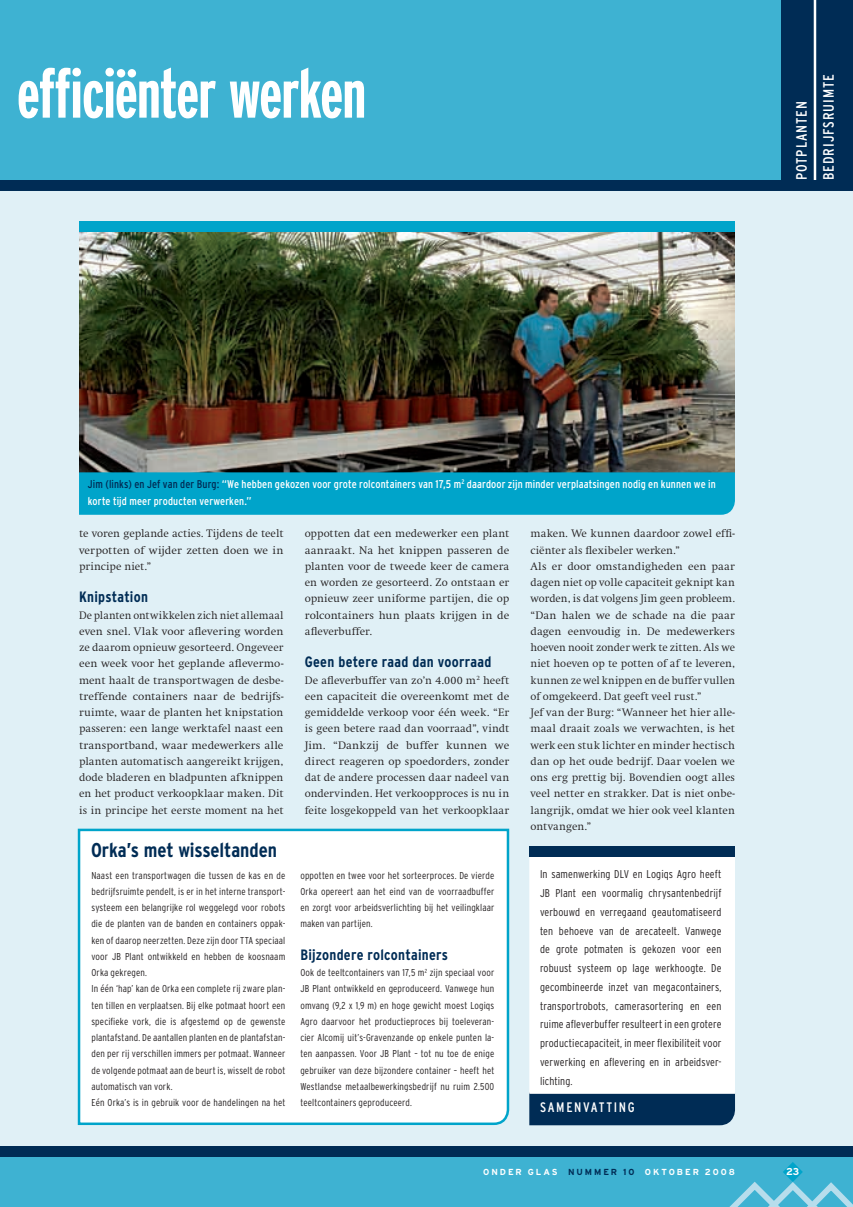
<style>
.page{position:relative;width:853px;height:1207px;background:#fff}
.page>*{position:absolute;margin:0;border:0;box-sizing:border-box;transform-origin:0 0}
.t1{font:700 extra-condensed 68.75px "Interstate";letter-spacing:-.015em;color:#fff}
.t2{font:700 condensed 20px "Interstate";letter-spacing:-.005em;color:#002c55}
.t3{font:700 condensed 15px "Interstate";letter-spacing:.02em;color:#002c55}
.t4{font:condensed 15px/27.1px "Interstate";letter-spacing:.06em;color:#fff}
.t5{font:condensed 13.75px "Interstate";color:#fff}
.t6{font:300 11.25px/16.2px "Swift";letter-spacing:.005em;color:#231f20;text-align:justify}
.t7{font:300 condensed 11.25px/18.8px "Interstate";letter-spacing:.005em;color:#231f20;text-align:justify}
.t8{font:condensed 11.25px/17.5px "Interstate";letter-spacing:.01em;color:#fff}
.t9{font:300 condensed 10px/16.2px "Interstate";letter-spacing:.01em;color:#231f20;text-align:justify}
.t10{font:700 10px "Interstate";color:#fff}
.t11{font:700 8.75px "Interstate";letter-spacing:.22em;color:#fff}
.s1{color:#002c55}
</style>
<div class="page">
<div style="left:0;top:0;width:852px;height:1207px;background:#e0f0f6"></div>
<div style="left:0;top:1146px;width:852px;height:61px;background:#3eb2d2"></div>
<div style="left:0;top:0;width:852px;height:184px;background:#3eb2d2"></div>
<div style="left:0;top:180px;width:852px;height:11px;background:#002c55"></div>
<div style="left:0;top:1146px;width:852px;height:10px;background:#002c55"></div>
<div style="left:781px;top:0;width:71px;height:191px;background:#002c55"></div>
<hr style="left:813px;top:0;width:3px;height:180px;background:#fff">
<div style="left:77px;top:828px;width:433px;height:298px;background:#fff"></div>
<img style="left:79px;top:232px;width:655px;height:240px">
<div style="left:79px;top:221px;width:655px;height:11px;background:#00a4ca"></div>
<div style="left:79px;top:472px;width:655px;height:43px;background:#00a4ca"></div>
<div style="left:529px;top:1094px;width:206px;height:32px;background:#002c55"></div>
<div style="left:529px;top:854px;width:206px;height:240px;background:#fff;border:2px solid #fff"></div>
<div style="left:529px;top:846px;width:206px;height:11px;background:#002c55"></div>
<svg style="left:729px;top:1162px;width:124px;height:45px"></svg>
<h1 class="t1" style="left:17px;top:56px;width:351px">efficiënter werken</h1>
<h3 class="t4" style="left:787px;top:180px;width:107px;rotate:-90deg">POTPLANTEN<br>BEDRIJFSRUIMTE</h3>
<p class="t8" style="left:88px;top:475px;width:629px"><span class="s1">Jim (links) en Jef van der Burg:</span> “We hebben gekozen voor grote rolcontainers van 17,5 m<sup>2</sup> daardoor zijn minder verplaatsingen nodig en kunnen we in korte tijd meer producten verwerken.”</p>
<p class="t6" style="left:79px;top:526px;width:206px">te voren geplande acties. Tijdens de teelt verpotten of wijder zetten doen we in principe niet.”</p>
<h3 class="t3" style="left:79px;top:589px;width:70px">Knipstation</h3>
<p class="t6" style="left:79px;top:607px;width:206px">De planten ontwikkelen zich niet allemaal even snel. Vlak voor aflevering worden ze daarom opnieuw gesorteerd. Ongeveer een week voor het geplande aflevermo&shy;ment haalt de transportwagen de desbe&shy;treffende containers naar de bedrijfs&shy;ruimte, waar de planten het knipstation passeren: een lange werktafel naast een transportband, waar medewerkers alle planten automatisch aangereikt krijgen, dode bladeren en bladpunten afknippen en het product verkoopklaar maken. Dit is in principe het eerste moment na het</p>
<p class="t6" style="left:305px;top:526px;width:206px">oppotten dat een medewerker een plant aanraakt. Na het knippen passeren de planten voor de tweede keer de camera en worden ze gesorteerd. Zo ontstaan er opnieuw zeer uniforme partijen, die op rolcontainers hun plaats krijgen in de afleverbuffer.</p>
<h3 class="t3" style="left:305px;top:654px;width:188px">Geen betere raad dan voorraad</h3>
<p class="t6" style="left:305px;top:672px;width:206px">De afleverbuffer van zo’n 4.000 m<sup>2</sup> heeft een capaciteit die overeenkomt met de gemiddelde verkoop voor één week. “Er is geen betere raad dan voorraad”, vindt Jim. “Dankzij de buffer kunnen we direct reageren op spoedorders, zonder dat de andere processen daar nadeel van ondervinden. Het verkoopproces is nu in feite losgekoppeld van het verkoopklaar</p>
<h2 class="t2" style="left:91px;top:838px;width:187px">Orka’s met wisseltanden</h2>
<p class="t9" style="left:91px;top:867px;width:195px;text-align:left">Naast een transportwagen die tussen de kas en de bedrijfsruimte pendelt, is er in het interne transport&shy;systeem een belangrijke rol weggelegd voor robots die de planten van de banden en containers oppak&shy;ken of daarop neerzetten. Deze zijn door TTA speciaal voor JB Plant ontwikkeld en hebben de koosnaam Orka gekregen.<br>In één ‘hap’ kan de Orka een complete rij zware plan&shy;ten tillen en verplaatsen. Bij elke potmaat hoort een specifieke vork, die is afgestemd op de gewenste plantafstand. De aantallen planten en de plantafstan&shy;den per rij verschillen immers per potmaat. Wanneer de volgende potmaat aan de beurt is, wisselt de robot automatisch van vork.<br>Eén Orka’s is in gebruik voor de handelingen na het</p>
<p class="t9" style="left:300px;top:867px;width:195px">oppotten en twee voor het sorteerproces. De vierde Orka opereert aan het eind van de voorraadbuffer en zorgt voor arbeidsverlichting bij het veilingklaar maken van partijen.</p>
<h3 class="t3" style="left:300px;top:946px;width:149px">Bijzondere rolcontainers</h3>
<p class="t9" style="left:300px;top:964px;width:195px">Ook de teeltcontainers van 17,5 m<sup>2</sup> zijn speciaal voor JB Plant ontwikkeld en geproduceerd. Vanwege hun omvang (9,2 x 1,9 m) en hoge gewicht moest Logiqs Agro daarvoor het productieproces bij toeleveran&shy;cier Alcomij uit’s-Gravenzande op enkele punten la&shy;ten aanpassen. Voor JB Plant – tot nu toe de enige gebruiker van deze bijzondere container – heeft het Westlandse metaalbewerkingsbedrijf nu ruim 2.500 teeltcontainers geproduceerd.</p>
<p class="t6" style="left:530px;top:526px;width:206px;text-align:left">maken. We kunnen daardoor zowel effi&shy;ciënter als flexibeler werken.”<br>Als er door omstandigheden een paar dagen niet op volle capaciteit geknipt kan worden, is dat volgens Jim geen probleem. “Dan halen we de schade na die paar dagen eenvoudig in. De medewerkers hoeven nooit zonder werk te zitten. Als we niet hoeven op te potten of af te leveren, kunnen ze wel knippen en de buffer vullen of omgekeerd. Dat geeft veel rust.”<br>Jef van der Burg: “Wanneer het hier alle&shy;maal draait zoals we verwachten, is het werk een stuk lichter en minder hectisch dan op het oude bedrijf. Daar voelen we ons erg prettig bij. Bovendien oogt alles veel netter en strakker. Dat is niet onbe&shy;langrijk, omdat we hier ook veel klanten ontvangen.”</p>
<p class="t7" style="left:540px;top:865px;width:183px">In samenwerking DLV en Logiqs Agro heeft JB Plant een voormalig chrysantenbedrijf verbouwd en verregaand geautomatiseerd ten behoeve van de arecateelt. Vanwege de grote potmaten is gekozen voor een robuust systeem op lage werkhoogte. De gecombineerde inzet van megacontainers, transportrobots, camerasortering en een ruime afleverbuffer resulteert in een grotere productiecapaciteit, in meer flexibiliteit voor verwerking en aflevering en in arbeidsver&shy;lichting.</p>
<p class="t5" style="left:540px;top:1099px;width:17px">Samenvattin</p>
<p class="t5" style="left:627px;top:1099px;width:9px">g</p>
<p class="t11" style="left:483px;top:1167px;width:253px">ONDER GLAS <span class="s1">NUMMER 10</span> OKTOB ER 2008</p>
<p class="t10" style="left:786px;top:1166px;width:15px">23</p>
</div>
